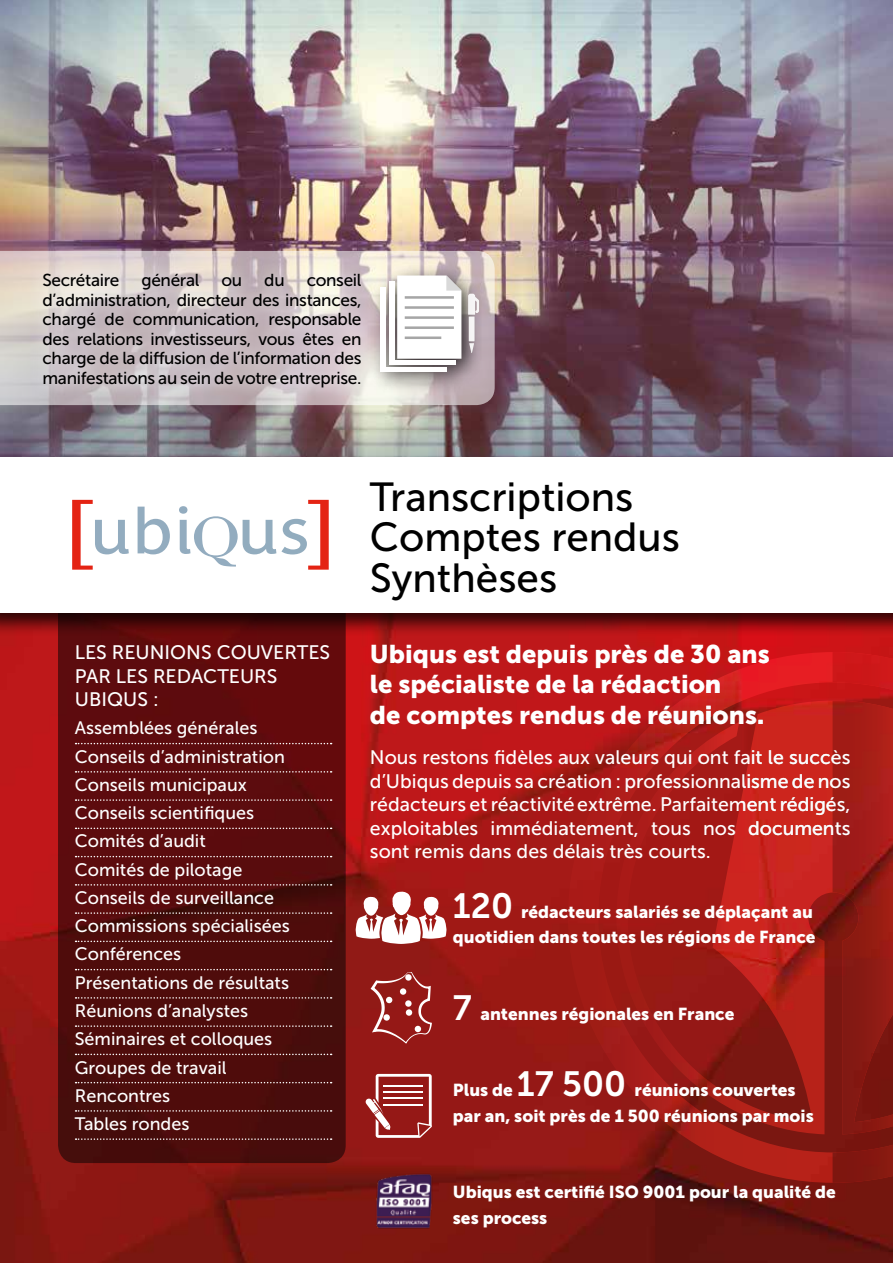
<style>
.page{position:relative;width:893px;height:1263px;background:#fff}
.page>*{position:absolute;margin:0;border:0;box-sizing:border-box;transform-origin:0 0}
.t1{font:40.5px/40.5px "Museo Sans 500";color:#000}
.t2{font:25.5px/30.6px "Museo Sans 900";color:#fff}
.t3{font:19.5px/23.4px "Museo Sans 500";color:#fff}
.t4{font:18px/28.2px "Museo Sans 500";color:#fff}
.t5{font:17.25px/19.5px "Museo Sans 500";letter-spacing:-.02em;color:#000;text-align:justify}
.t6{font:17.25px/25.5px "Museo Sans 900";color:#fff}
.s1{font-family:"Museo Sans 700";font-size:34.95px}
</style>
<div class="page">
<img style="left:0;top:637px;width:893px;height:626px">
<img style="left:0;top:0;width:893px;height:453px">
<svg style="left:58px;top:531px;width:288px;height:632px;background:#540c0c"></svg>
<svg style="left:76px;top:743px;width:256px;height:1px"></svg>
<svg style="left:76px;top:771px;width:256px;height:1px"></svg>
<svg style="left:76px;top:799px;width:256px;height:2px"></svg>
<svg style="left:76px;top:827px;width:256px;height:2px"></svg>
<svg style="left:76px;top:856px;width:256px;height:1px"></svg>
<svg style="left:76px;top:884px;width:256px;height:2px"></svg>
<svg style="left:76px;top:912px;width:256px;height:2px"></svg>
<svg style="left:76px;top:941px;width:256px;height:1px"></svg>
<svg style="left:76px;top:969px;width:256px;height:1px"></svg>
<svg style="left:76px;top:997px;width:256px;height:2px"></svg>
<svg style="left:76px;top:1025px;width:256px;height:2px"></svg>
<svg style="left:76px;top:1054px;width:256px;height:1px"></svg>
<svg style="left:76px;top:1082px;width:256px;height:1px"></svg>
<svg style="left:76px;top:1110px;width:256px;height:2px"></svg>
<svg style="left:76px;top:1138px;width:256px;height:2px"></svg>
<svg style="left:0;top:251px;width:495px;height:154px;background:#d5cbc8"></svg>
<div style="left:369px;top:264px;width:115px;height:129px;background:#000;opacity:.75"></div>
<svg style="left:397px;top:275px;width:64px;height:84px"></svg>
<hr style="left:405px;top:306px;width:49px;height:3px;background:#a6a6a6">
<hr style="left:405px;top:296px;width:49px;height:3px;background:#a6a6a6">
<hr style="left:405px;top:316px;width:49px;height:3px;background:#a6a6a6">
<hr style="left:405px;top:326px;width:49px;height:3px;background:#a6a6a6">
<hr style="left:405px;top:336px;width:36px;height:3px;background:#a6a6a6">
<div style="left:389px;top:281px;width:5px;height:84px;background:#fff"></div>
<hr style="left:389px;top:361px;width:66px;height:4px;background:#fff">
<div style="left:381px;top:288px;width:5px;height:83px;background:#fff"></div>
<hr style="left:381px;top:367px;width:66px;height:4px;background:#fff">
<svg style="left:469px;top:343px;width:5px;height:10px"></svg>
<svg style="left:468px;top:294px;width:11px;height:21px"></svg>
<div style="left:469px;top:317px;width:6px;height:24px;background:#f5f4f5"></div>
<div style="left:0;top:453px;width:893px;height:184px;background:#000;opacity:.75"></div>
<div style="left:0;top:457px;width:893px;height:155px;background:#fff"></div>
<svg style="left:72px;top:500px;width:57px;height:70px"></svg>
<svg style="left:138px;top:507px;width:32px;height:47px"></svg>
<svg style="left:179px;top:500px;width:150px;height:70px"></svg>
<svg style="left:568px;top:652px;width:265px;height:531px;background:#a91917"></svg>
<svg style="left:616px;top:700px;width:217px;height:434px;background:#a91c17"></svg>
<svg style="left:833px;top:652px;width:60px;height:531px;background:#941914"></svg>
<div style="left:28px;top:259px;width:348px;height:142px;background:#fff;opacity:.75"></div>
<svg style="left:356px;top:891px;width:90px;height:53px"></svg>
<svg style="left:365px;top:1074px;width:67px;height:64px"></svg>
<svg style="left:371px;top:972px;width:61px;height:72px;background:#a43d3a"></svg>
<img style="left:370px;top:1162px;width:70px;height:74px">
<p class="t5" style="left:43px;top:271px;width:78px">Secrétaire</p>
<p class="t5" style="left:142px;top:271px;width:59px">général</p>
<p class="t5" style="left:221px;top:271px;width:22px">ou</p>
<p class="t5" style="left:264px;top:271px;width:22px">du</p>
<p class="t5" style="left:43px;top:271px;width:320px;text-indent:264px">conseil d’administration, directeur des instances, chargé de communication, responsable des relations investisseurs, vous êtes en charge de la diffusion de l’information des manifestations au sein de votre entreprise.</p>
<p class="t3" style="left:75px;top:641px;width:257px">LES REUNIONS COUVERTES<br>PAR LES REDACTEURS<br>UBIQUS :</p>
<p class="t4" style="left:75px;top:714px;width:217px">Assemblées générales<br>Conseils d’administration<br>Conseils municipaux<br>Conseils scientifiques<br>Comités d’audit<br>Comités de pilotage<br>Conseils de surveillance<br>Commissions spécialisées<br>Conférences<br>Présentations de résultats<br>Réunions d’analystes<br>Séminaires et colloques<br>Groupes de travail<br>Rencontres<br>Tables rondes</p>
<h1 class="t1" style="left:370px;top:477px;width:312px">Transcriptions<br>Comptes rendus<br>Synthèses</h1>
<h2 class="t2" style="left:370px;top:638px;width:401px">Ubiqus est depuis près de 30 ans le spécialiste de la rédaction<br>de comptes rendus de réunions.</h2>
<p class="t3" style="left:370px;top:746px;width:482px;text-align:justify">Nous restons fidèles aux valeurs qui ont fait le succès d’Ubiqus depuis sa création : professionnalisme de nos rédacteurs et réactivité extrême. Parfaitement rédigés, exploitables immédiatement, tous nos documents sont remis dans des délais très courts.</p>
<p class="t6" style="left:453px;top:899px;width:364px"><span class="s1">120</span> rédacteurs salariés se déplaçant au quotidien dans toutes les régions de France</p>
<p class="t6" style="left:453px;top:1001px;width:283px"><span class="s1">7</span> antennes régionales en France</p>
<p class="t6" style="left:453px;top:1077px;width:362px">Plus de <span class="s1">17 500</span> réunions couvertes par an, soit près de 1 500 réunions par mois</p>
<p class="t6" style="left:453px;top:1179px;width:385px">Ubiqus est certifié ISO 9001 pour la qualité de ses process</p>
</div>
